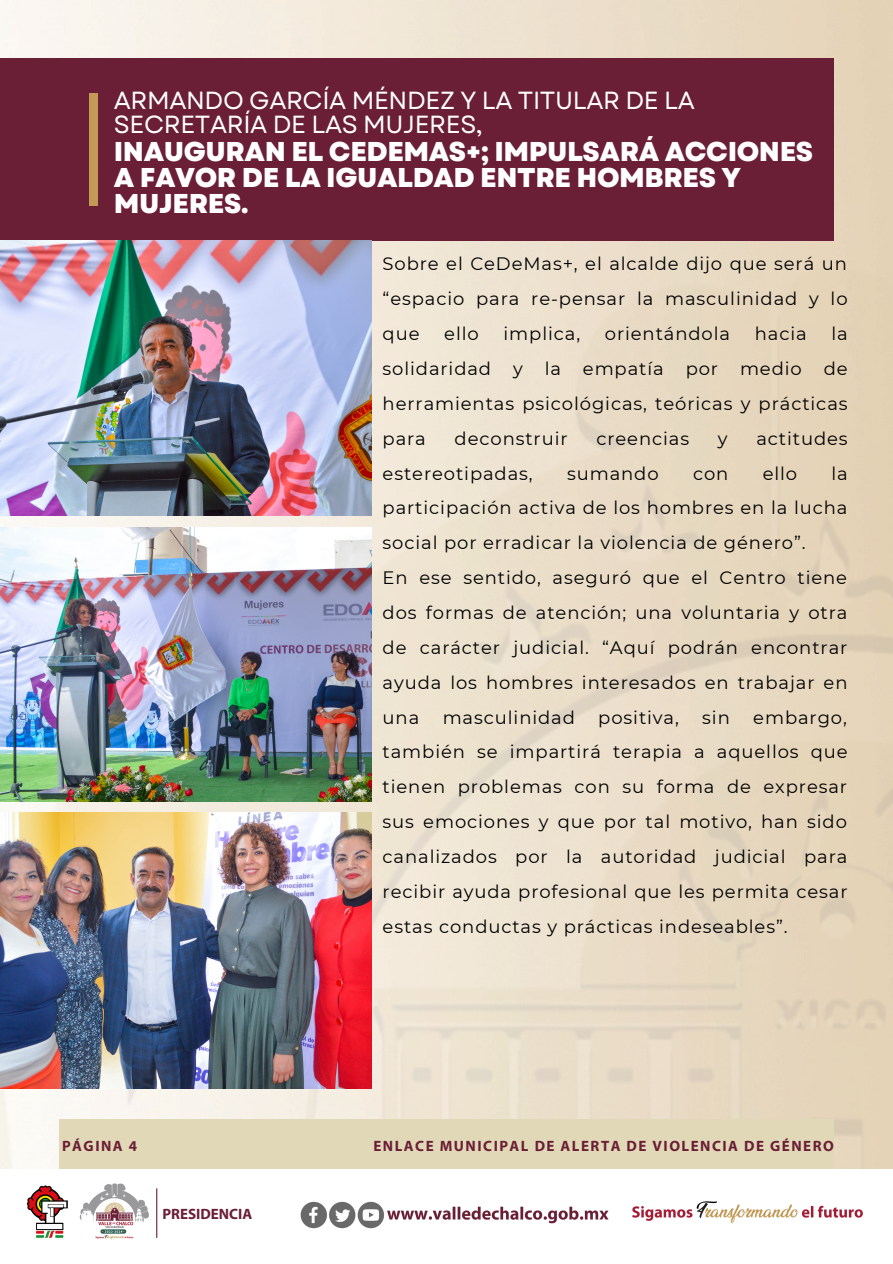
<style>
.page{position:relative;width:893px;height:1264px;background:#fff}
.page>*{position:absolute;margin:0;border:0;box-sizing:border-box;transform-origin:0 0}
.t1{font:800 27.15px/26.1px "Garet";letter-spacing:-.015em;color:#fff}
.t2{font:24.75px/23.7px "Garet";letter-spacing:-.015em;color:#fff}
.t3{font:18px/34.8px "Montserrat";letter-spacing:.05em;color:#000;text-align:justify}
.t4{font:700 15px "Myriad Pro";letter-spacing:.1em;color:#6b1f36}
.t5{font:700 15px "Myriad Pro";color:#6b1f36}
</style>
<div class="page">
<img style="left:0;top:0;width:892px;height:241px">
<img style="left:0;top:241px;width:892px;height:928px">
<div style="left:0;top:59px;width:833px;height:182px;background:#6b1f36"></div>
<div style="left:89px;top:93px;width:9px;height:113px;background:#c39956"></div>
<div style="left:59px;top:1119px;width:774px;height:50px;background:#e1d8b7"></div>
<img style="left:300px;top:1201px;width:309px;height:28px">
<img style="left:27px;top:1185px;width:41px;height:53px">
<img style="left:79px;top:1183px;width:79px;height:57px">
<hr style="left:156px;top:1188px;width:1px;height:49px;background:#6b1f36">
<img style="left:632px;top:1201px;width:231px;height:22px">
<img style="left:0;top:240px;width:371px;height:276px">
<img style="left:0;top:527px;width:371px;height:274px">
<img style="left:0;top:812px;width:371px;height:276px">
<p class="t2" style="left:114px;top:89px;width:582px">ARMANDO GARCÍA MÉNDEZ Y LA TITULAR DE LA<br>SECRETARÍA DE LAS MUJERES,</p>
<p class="t1" style="left:114px;top:138px;width:700px">INAUGURAN EL CEDEMAS+; IMPULSARÁ ACCIONES<br>A FAVOR DE LA IGUALDAD ENTRE HOMBRES Y<br>MUJERES.</p>
<p class="t3" style="left:382px;top:246px;width:466px">Sobre el CeDeMas+, el alcalde dijo que será un “espacio para re-pensar la masculinidad y lo que</p>
<p class="t3" style="left:382px;top:316px;width:466px;text-indent:449px">la solidaridad y la empatía por medio de herramientas psicológicas, teóricas y prácticas para</p>
<p class="t3" style="left:444px;top:316px;width:36px">ello</p>
<p class="t3" style="left:503px;top:316px;width:78px">implica,</p>
<p class="t3" style="left:604px;top:316px;width:127px">orientándola</p>
<p class="t3" style="left:754px;top:316px;width:53px">hacia</p>
<p class="t3" style="left:454px;top:421px;width:114px">deconstruir</p>
<p class="t3" style="left:596px;top:421px;width:94px">creencias</p>
<p class="t3" style="left:717px;top:421px;width:11px">y</p>
<p class="t3" style="left:756px;top:421px;width:93px">actitudes</p>
<p class="t3" style="left:382px;top:455px;width:151px">estereotipadas,</p>
<p class="t3" style="left:567px;top:455px;width:93px">sumando</p>
<p class="t3" style="left:693px;top:455px;width:37px">con</p>
<p class="t3" style="left:762px;top:455px;width:36px">ello</p>
<p class="t3" style="left:382px;top:455px;width:466px;text-indent:449px">la participación activa de los hombres en la lucha social por erradicar la violencia de género”.</p>
<p class="t3" style="left:382px;top:560px;width:466px">En ese sentido, aseguró que el Centro tiene dos formas de atención; una voluntaria y otra de carácter judicial. “Aquí podrán encontrar ayuda los hombres interesados en trabajar en una</p>
<p class="t3" style="left:382px;top:699px;width:466px;text-indent:370px">embargo, también se impartirá terapia a aquellos que tienen problemas con su forma de expresar sus emociones y que por tal motivo, han sido canalizados por la autoridad judicial para recibir ayuda profesional que les permita cesar estas conductas y prácticas indeseables”.</p>
<p class="t3" style="left:442px;top:699px;width:134px">masculinidad</p>
<p class="t3" style="left:598px;top:699px;width:82px">positiva,</p>
<p class="t3" style="left:702px;top:699px;width:29px">sin</p>
<p class="t4" style="left:62px;top:1139px;width:77px">PÁGINA 4</p>
<p class="t4" style="left:373px;top:1139px;width:462px">ENLACE MUNICIPAL DE ALERTA DE VIOLENCIA DE GÉNERO</p>
<p class="t5" style="left:162px;top:1208px;width:91px">PRESIDENCIA</p>
</div>
